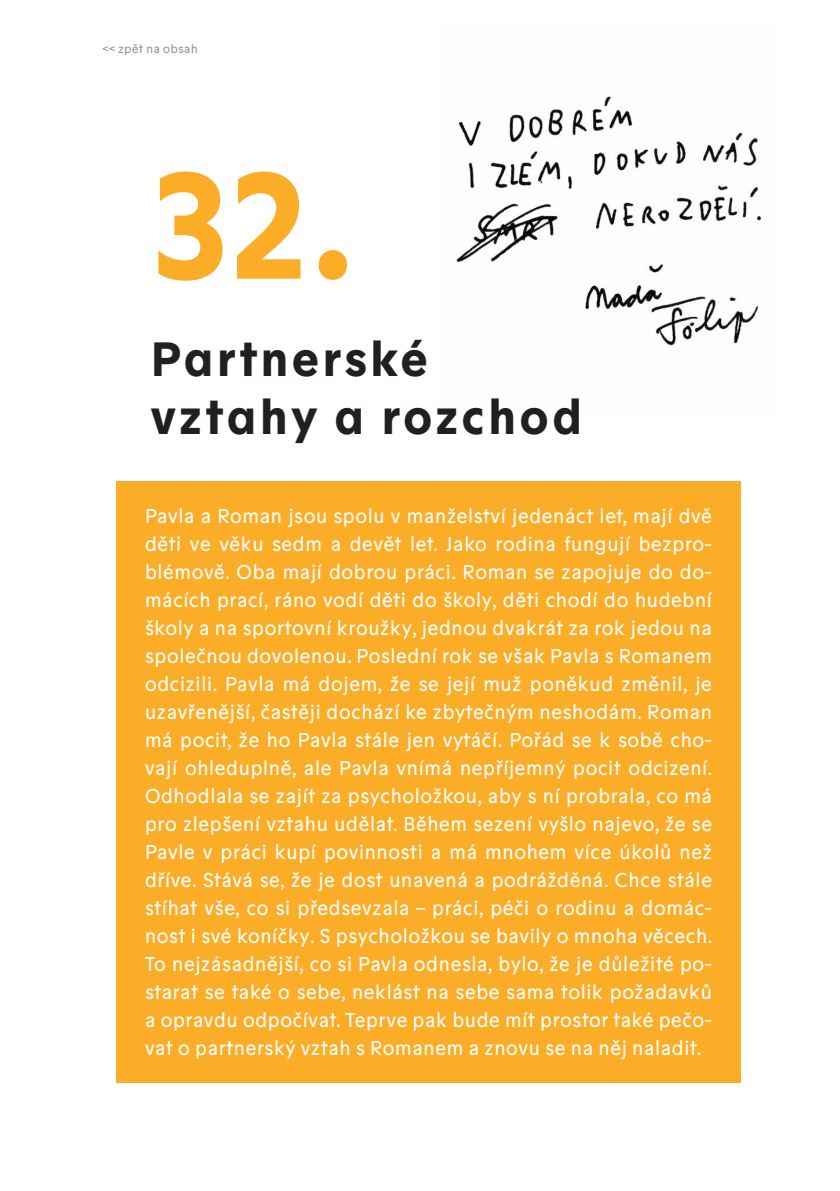
<style>
.page{position:relative;width:840px;height:1191px;background:#fff}
.page>*{position:absolute;margin:0;border:0;box-sizing:border-box;transform-origin:0 0}
.t1{font:700 150px "Motif";color:#fbad28;scale:.96 1}
.t2{font:700 48px/58px "Motif";letter-spacing:.05em;color:#231f20}
.t3{font:20px/28px "Motif";color:#fff;text-align:justify}
.t4{font:12px "Motif";color:#939598}
</style>
<div class="page">
<img style="left:456px;top:96px;width:305px;height:250px">
<div style="left:116px;top:481px;width:624px;height:602px;background:#fbad28"></div>
<p class="t4" style="left:102px;top:42px;width:97px">&lt;&lt; zpět na obsah</p>
<h1 class="t1" style="left:150px;top:136px;width:214px">32.</h1>
<h2 class="t2" style="left:150px;top:332px;width:433px">Partnerské vztahy a rozchod</h2>
<p class="t3" style="left:145px;top:502px;width:569px">Pavla a Roman jsou spolu v manželství jedenáct let, mají dvě děti ve věku sedm a devět let. Jako rodina fungují bezpro‑ blémově. Oba mají dobrou práci. Roman se zapojuje do do‑ mácích prací, ráno vodí děti do školy, děti chodí do hudební školy a na sportovní kroužky, jednou dvakrát za rok jedou na společnou dovolenou. Poslední rok se však Pavla s Romanem odcizili. Pavla má dojem, že se její muž poněkud změnil, je uzavřenější, častěji dochází ke zbytečným neshodám. Roman má pocit, že ho Pavla stále jen vytáčí. Pořád se k sobě cho‑ vají ohleduplně, ale Pavla vnímá nepříjemný pocit odcizení.<br>Odhodlala se zajít za psycholožkou, aby s ní probrala, co má pro zlepšení vztahu udělat. Během sezení vyšlo najevo, že se Pavle v práci kupí povinnosti a má mnohem více úkolů než dříve. Stává se, že je dost unavená a podrážděná. Chce stále stíhat vše, co si předsevzala – práci, péči o rodinu a domác‑ nost i své koníčky. S psycholožkou se bavily o mnoha věcech.<br>To nejzásadnější, co si Pavla odnesla, bylo, že je důležité po‑ starat se také o sebe, neklást na sebe sama tolik požadavků a opravdu odpočívat. Teprve pak bude mít prostor také pečo‑ vat o partnerský vztah s Romanem a znovu se na něj naladit.</p>
</div>
